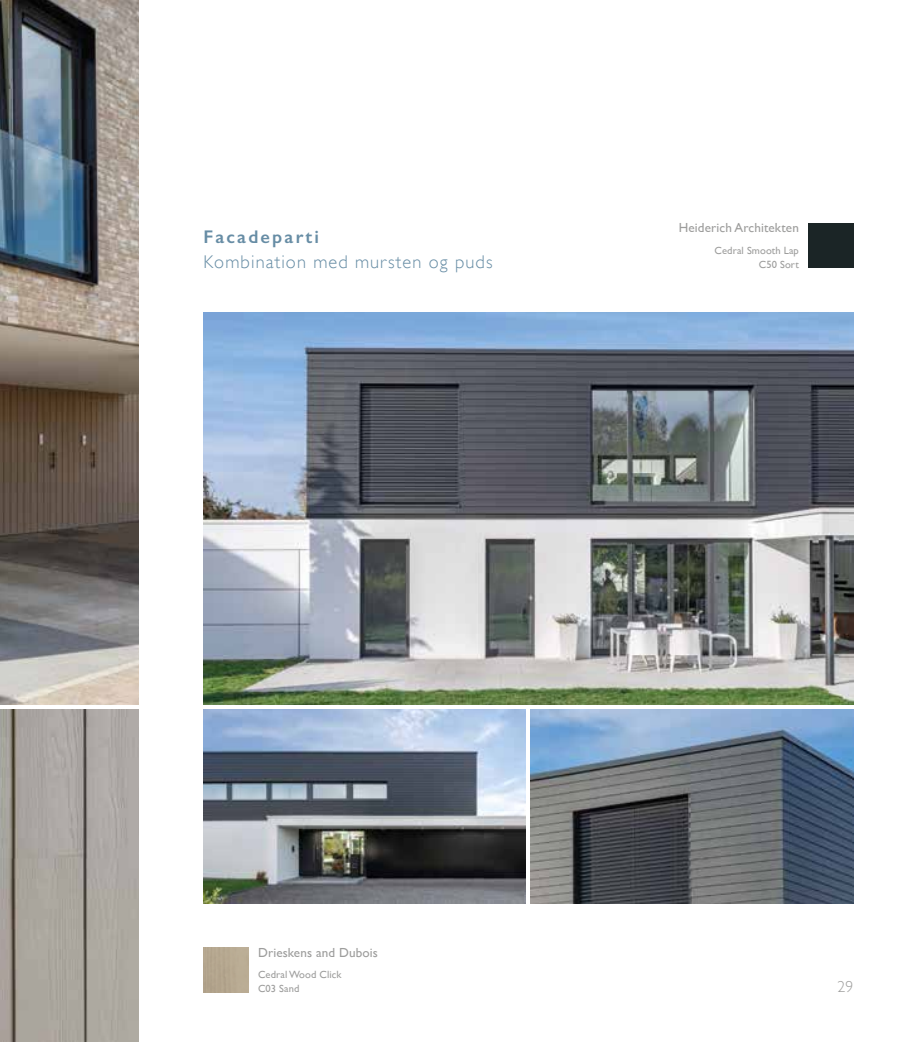
<style>
.page{position:relative;width:918px;height:1042px;background:#fff}
.page>*{position:absolute;margin:0;border:0;box-sizing:border-box;transform-origin:0 0}
.t1{font:300 18.38px "Gill Sans";letter-spacing:.06em;color:#678da5}
.t2{font:600 18.38px "Gill Sans";letter-spacing:.12em;color:#678da5}
.t3{font:300 15.75px "Gill Sans";color:#9d9d9c}
.t4{font:13.12px "Gill Sans";letter-spacing:.01em;color:#9d9d9c}
.t5{font:10.5px/14px "Gill Sans";letter-spacing:.01em;color:#9d9d9c}
</style>
<div class="page">
<img style="left:0;top:0;width:139px;height:704px">
<img style="left:0;top:709px;width:139px;height:333px">
<img style="left:203px;top:313px;width:650px;height:391px">
<img style="left:531px;top:709px;width:322px;height:194px">
<img style="left:203px;top:709px;width:323px;height:194px">
<div style="left:809px;top:223px;width:44px;height:45px;background:#1b2526"></div>
<h1 class="t2" style="left:203px;top:226px;width:117px">Facadeparti</h1>
<h1 class="t1" style="left:203px;top:251px;width:291px">Kombination med mursten og puds</h1>
<p class="t4" style="left:679px;top:220px;width:122px">Heiderich Architekten</p>
<p class="t5" style="left:714px;top:243px;width:86px;text-align:right">Cedral Smooth Lap<br>C50 Sort</p>
<p class="t4" style="left:258px;top:944px;width:121px">Drieskens and Dubois</p>
<p class="t5" style="left:258px;top:967px;width:85px">Cedral Wood Click<br>C03 Sand</p>
<h2 class="t3" style="left:837px;top:978px;width:17px">29</h2>
</div>
